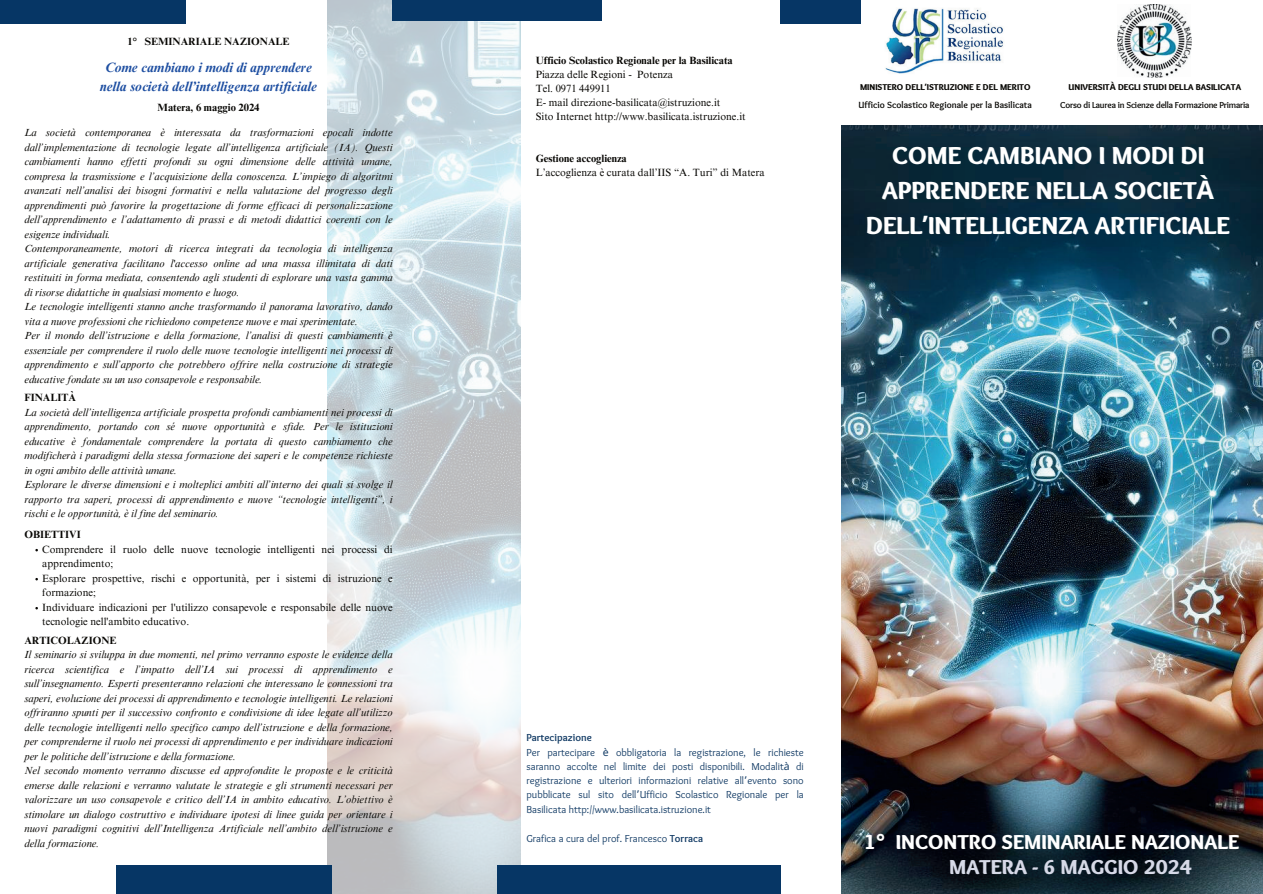
<style>
.page{position:relative;width:1263px;height:894px;background:#fff}
.page>*{position:absolute;margin:0;border:0;box-sizing:border-box;transform-origin:0 0}
.t1{font:900 25.5px/34.8px "Sukar";color:#fff;text-align:center}
.t2{font:900 21px/25px "Sukar";color:#fff}
.t3{font:italic 700 13.5px/18.8px "Times NRMT Pro";color:#1d4ea1;text-align:center}
.t4{font:italic 10.5px/14.5px "Times NRMT Pro";color:#080704}
.t5{font:10.5px/14.5px "Times NRMT Pro";color:#080704}
.t6{font:10.5px/14.2px "Sukar";color:#113a64}
.t7{font:700 10.5px "Times NRMT Pro";color:#080704}
.t8{font:700 9.3px "Sukar";color:#080704}
.t9{font:700 9px "Sukar";letter-spacing:-.025em;color:#080704}
.t10{font:900 8.85px "Sukar";color:#080704}
.s1{font-family:"Noto Sans";font-weight:700}
.s2{font-weight:700}
.s3{font-family:"Noto Sans"}
.s4{font-family:"Noto Sans Gurmukhi"}
.s5{color:#d6d9e7}
</style>
<div class="page">
<img style="left:328px;top:0;width:192px;height:893px">
<div style="left:780px;top:0;width:81px;height:23px;background:#063665"></div>
<div style="left:393px;top:0;width:209px;height:20px;background:#063665"></div>
<div style="left:497px;top:864px;width:284px;height:29px;background:#063665"></div>
<div style="left:0;top:0;width:186px;height:23px;background:#063665"></div>
<div style="left:117px;top:864px;width:215px;height:29px;background:#063665"></div>
<img style="left:842px;top:125px;width:421px;height:768px">
<img style="left:1118px;top:5px;width:74px;height:73px">
<img style="left:885px;top:8px;width:119px;height:66px">
<p class="t7" style="left:128px;top:34px;width:164px">1° SEMINARIALE NAZIONALE</p>
<p class="t3" style="left:100px;top:59px;width:219px">Come cambiano i modi di apprendere nella società dell’intelligenza artificiale</p>
<p class="t7" style="left:158px;top:101px;width:103px">Matera, 6 maggio 2024</p>
<p class="t4" style="left:24px;top:126px;width:370px">La società contemporanea è interessata da trasformazioni epocali indotte dall’implementazione di tecnologie legate all’intelligenza artificiale (IA). Questi cambiamenti hanno effetti profondi su ogni dimensione delle attività umane, compresa la trasmissione e l’acquisizione della conoscenza. L’impiego di algoritmi avanzati nell’analisi dei bisogni formativi e nella valutazione del progresso degli apprendimenti può favorire la progettazione di forme efficaci di personalizzazione dell’apprendimento e l’adattamento di prassi e di metodi didattici coerenti con le esigenze individuali.<br>Contemporaneamente, motori di ricerca integrati da tecnologia di intelligenza artificiale generativa facilitano l'accesso online ad una massa illimitata di dati restituiti in forma mediata, consentendo agli studenti di esplorare una vasta gamma di risorse didattiche in qualsiasi momento e luogo.<br>Le tecnologie intelligenti stanno anche trasformando il panorama lavorativo, dando vita a nuove professioni che richiedono competenze nuove e mai sperimentate.<br>Per il mondo dell’istruzione e della formazione, l’analisi di questi cambiamenti è essenziale per comprendere il ruolo delle nuove tecnologie intelligenti nei processi di apprendimento e sull’apporto che potrebbero offrire nella costruzione di strategie educative fondate su un uso consapevole e responsabile.</p>
<p class="t7" style="left:24px;top:391px;width:53px">FINALITÀ</p>
<p class="t4" style="left:24px;top:405px;width:370px">La società dell’intelligenza artificiale prospetta profondi cambiamenti nei processi di apprendimento, portando con sé nuove opportunità e sfide. Per le istituzioni educative è fondamentale comprendere la portata di questo cambiamento che modificherà i paradigmi della stessa formazione dei saperi e le competenze richieste in ogni ambito delle attività umane.<br>Esplorare le diverse dimensioni e i molteplici ambiti all’interno dei quali si svolge il rapporto tra saperi, processi di apprendimento e nuove “tecnologie intelligenti”, i rischi e le opportunità, è il fine del seminario.</p>
<p class="t7" style="left:24px;top:528px;width:58px">OBIETTIVI</p>
<p class="t5" style="left:42px;top:542px;width:352px">Comprendere il ruolo delle nuove tecnologie intelligenti nei processi di apprendimento;<br>Esplorare prospettive, rischi e opportunità, per i sistemi di istruzione e formazione;<br>Individuare indicazioni per l'utilizzo consapevole e responsabile delle nuove tecnologie nell'ambito educativo.</p>
<p class="t7" style="left:24px;top:633px;width:94px">ARTICOLAZIONE</p>
<p class="t4" style="left:24px;top:647px;width:370px">Il seminario si sviluppa in due momenti, nel primo verranno esposte le evidenze della ricerca scientifica e l’impatto dell’IA sui processi di apprendimento e sull’insegnamento. Esperti presenteranno relazioni che interessano le connessioni tra saperi, evoluzione dei processi di apprendimento e tecnologie intelligenti. Le relazioni offriranno spunti per il successivo confronto e condivisione di idee legate all’utilizzo delle tecnologie intelligenti nello specifico campo dell’istruzione e della formazione, per comprenderne il ruolo nei processi di apprendimento e per individuare indicazioni per le politiche dell’istruzione e della formazione.<br>Nel secondo momento verranno discusse ed approfondite le proposte e le criticità emerse dalle relazioni e verranno valutate le strategie e gli strumenti necessari per valorizzare un uso consapevole e critico dell’IA in ambito educativo. L’obiettivo è stimolare un dialogo costruttivo e individuare ipotesi di linee guida per orientare i nuovi paradigmi cognitivi dell’Intelligenza Artificiale nell’ambito dell’istruzione e della formazione.</p>
<p class="t7" style="left:536px;top:54px;width:199px">Ufficio Scolastico Regionale per la Basilicata</p>
<p class="t5" style="left:536px;top:68px;width:211px;line-height:14px">Piazza delle Regioni - Potenza<br>Tel. 0971 449911<br>E- mail direzione-basilicata@istruzione.it<br>Sito Internet http://www.basilicata.istruzione.it</p>
<p class="t7" style="left:536px;top:152px;width:93px">Gestione accoglienza</p>
<p class="t5" style="left:536px;top:166px;width:230px">L’accoglienza è curata dall’IIS “A. Turi” di Matera</p>
<p class="t10" style="left:860px;top:82px;width:172px">MINISTERO DELL<span class="s1">’</span>ISTRUZIONE E DEL MERITO</p>
<p class="t8" style="left:859px;top:99px;width:175px">Ufficio Scolastico Regionale per la Basilicata</p>
<p class="t10" style="left:1068px;top:82px;width:174px">UNIVERSIT<span class="s1">À</span> DEGLI STUDI DELLA BASILICATA</p>
<p class="t9" style="left:1060px;top:99px;width:191px">Corso di Laurea in Scienze della Formazione Primaria</p>
<h1 class="t1" style="left:866px;top:141px;width:365px">COME CAMBIANO I MODI DI<br>APPRENDERE NELLA SOCIET<span class="s1">À<br></span>DELL<span class="s1">’</span>INTELLIGENZA ARTIFICIALE</h1>
<p class="t6" style="left:526px;top:731px;width:279px"><span class="s2">Partecipazione<br></span>Per partecipare <span class="s3">è</span> obbligatoria la registrazione, le richieste saranno accolte nel limite dei posti disponibili. Modalit<span class="s3">à</span> di registrazione e ulteriori informazioni relative all<span class="s4">’</span>evento sono pubblicate sul sito dell<span class="s4">’</span>Ufficio Scolastico Regionale per la Basilicata http://www.basilicata.istruzione.it</p>
<p class="t6" style="left:526px;top:831px;width:178px">Grafica a cura del prof. Francesco <span class="s2">Torraca</span></p>
<h2 class="t2" style="left:949px;top:831px;width:291px;text-indent:-85px">1<span class="s1">°</span> INCONTRO SEMINARIALE NAZIONALE<br><span class="s5">MATERA - 6 MAGGIO 2024</span></h2>
</div>
